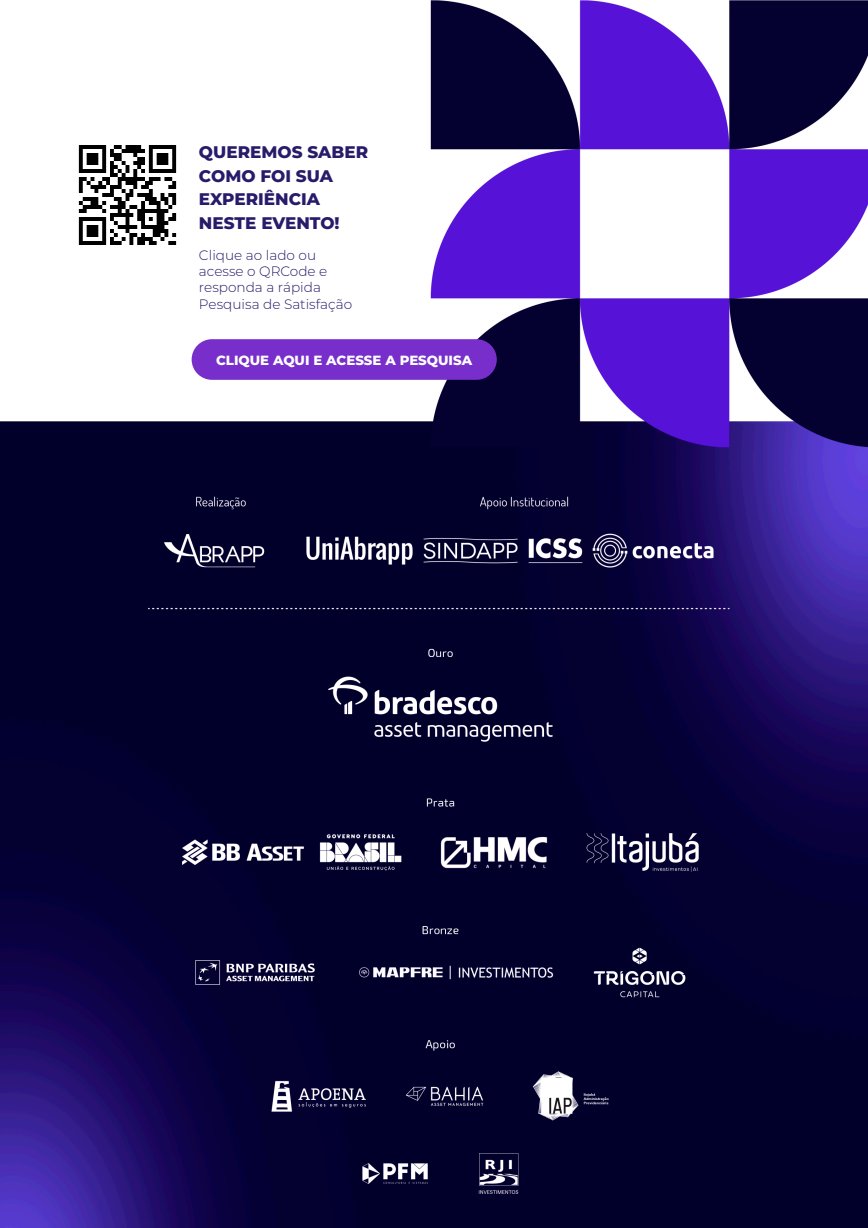
<style>
.page{position:relative;width:868px;height:1228px;background:#fff}
.page>*{position:absolute;margin:0;border:0;box-sizing:border-box;transform-origin:0 0}
.t1{font:800 16.8px/23.8px "Montserrat";color:#271b6a}
.t2{font:300 13.65px/16.4px "Montserrat";color:#271b6a}
.Nome_dos_palestrantes_e_moderadores{font:800 13.3px "Montserrat";color:#fff}
.s1{color:#fff}
</style>
<div class="page">
<img style="left:0;top:0;width:868px;height:1228px">
<div style="left:192px;top:339px;width:305px;height:41px;background:#782ecb;border-radius:20px"></div>
<img style="left:75px;top:142px;width:104px;height:107px">
<p class="t1" style="left:199px;top:139px;width:171px">QUEREMOS SABER<br>COMO FOI SUA<br>EXPERIÊNCIA<br>NESTE EVENTO!</p>
<p class="t2" style="left:199px;top:246px;width:157px">Clique ao lado ou acesse o QRCode e responda a rápida<br>Pesquisa de Satisfação<span class="s1">.</span></p>
<p class="Nome_dos_palestrantes_e_moderadores" style="left:216px;top:351px;width:258px">CLIQUE AQUI E ACESSE A PESQUISA</p>
</div>
